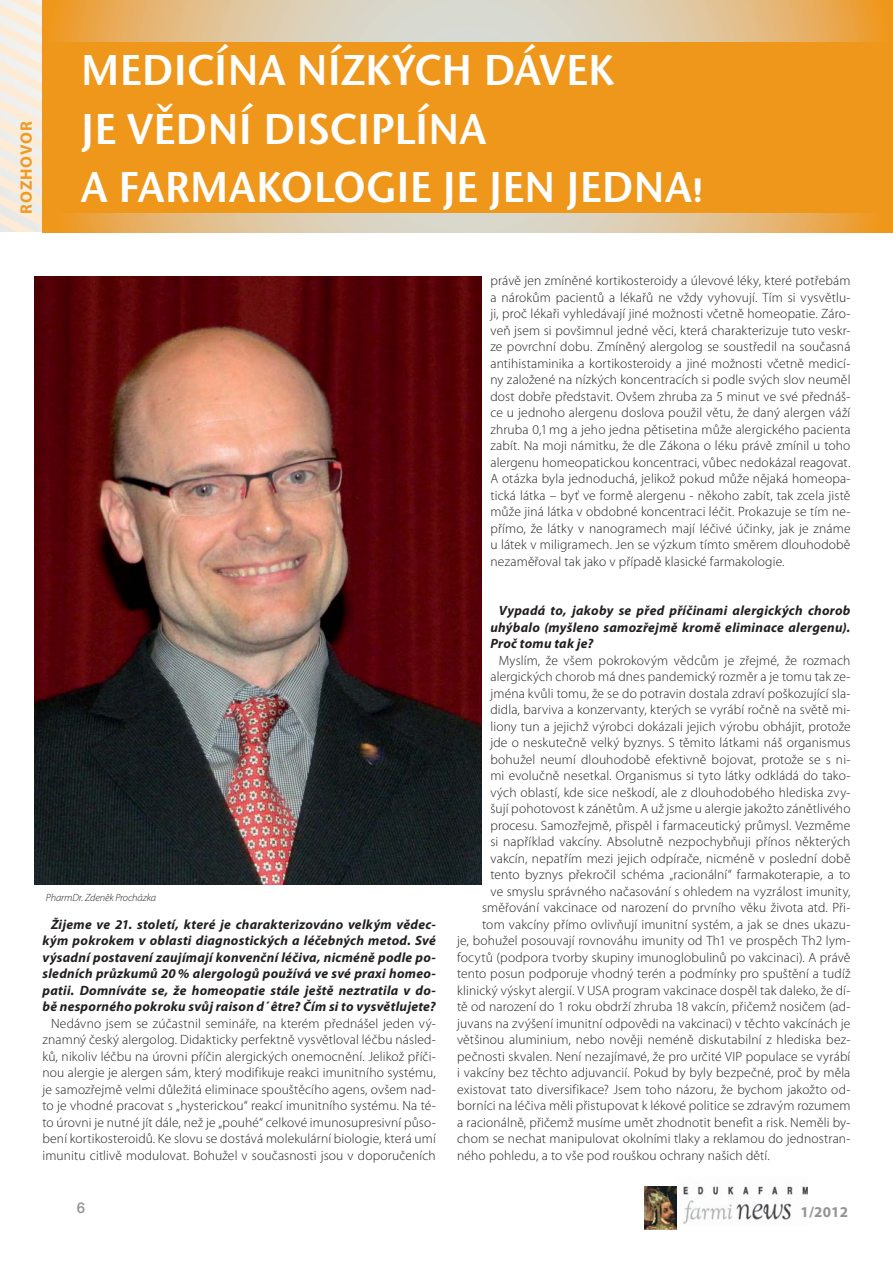
<style>
.page{position:relative;width:893px;height:1263px;background:#fff}
.page>*{position:absolute;margin:0;border:0;box-sizing:border-box;transform-origin:0 0}
.t1{font:45px/58.5px "Stone Sans Itc SCTCE Semi";letter-spacing:-.005em;color:#fff;scale:.95 1}
.t2{font:700 16.5px "Myriad Pro";letter-spacing:.05em;color:#f19a21}
.t3{font:700 15px "Myriad Pro";color:#969394}
.t4{font:500 15px "Helvetica Neue LT Pro";color:#939598}
.t5{font:300 13.5px/16.5px "Myriad Pro";letter-spacing:.01em;color:#231f20;text-align:justify}
.t6{font:italic 700 13.5px/16.5px "Myriad Pro";letter-spacing:.02em;color:#231f20;text-align:justify}
.t7{font:italic 300 10.5px "Myriad Pro";letter-spacing:-.01em;color:#231f20}
</style>
<div class="page">
<svg style="left:0;top:0;width:43px;height:231px;background:#f5eadc"></svg>
<svg style="left:43px;top:0;width:850px;height:232px;background:#e0c293"></svg>
<div style="left:43px;top:43px;width:850px;height:170px;background:#ef971b"></div>
<img style="left:676px;top:1186px;width:132px;height:39px">
<img style="left:645px;top:1187px;width:31px;height:42px">
<img style="left:34px;top:276px;width:448px;height:608px">
<p class="t2" style="left:20px;top:214px;width:93px;rotate:-90deg">ROZHOVOR</p>
<h1 class="t1" style="left:81px;top:40px;width:657px">MEDICÍNA NÍZKÝCH DÁVEK<br>JE VĚDNÍ DISCIPLÍNA<br>A FARMAKOLOGIE JE JEN JEDNA!</h1>
<p class="t7" style="left:46px;top:893px;width:112px">PharmDr. Zdeněk Procházka</p>
<p class="t6" style="left:43px;top:917px;width:395px;text-indent:9px">Žijeme ve 21. století, které je charakterizováno velkým vědec&shy;kým pokrokem v oblasti diagnostických a léčebných metod. Své výsadní postavení zaujímají konvenční léčiva, nicméně podle po&shy;sledních průzkumů 20 % alergologů používá ve své praxi homeo&shy;patii. Domníváte se, že homeopatie stále ještě neztratila v do&shy;bě nesporného pokroku svůj raison d´être? Čím si to vysvětlujete?</p>
<p class="t5" style="left:43px;top:1016px;width:395px;text-indent:9px">Nedávno jsem se zúčastnil semináře, na kterém přednášel jeden vý&shy;znamný český alergolog. Didakticky perfektně vysvětloval léčbu násled&shy;ků, nikoliv léčbu na úrovni příčin alergických onemocnění. Jelikož příči&shy;nou alergie je alergen sám, který modifikuje reakci imunitního systému, je samozřejmě velmi důležitá eliminace spouštěcího agens, ovšem nad&shy;to je vhodné pracovat s „hysterickou“ reakcí imunitního systému. Na té&shy;to úrovni je nutné jít dále, než je „pouhé“ celkové imunosupresivní půso&shy;bení kortikosteroidů. Ke slovu se dostává molekulární biologie, která umí imunitu citlivě modulovat. Bohužel v současnosti jsou v doporučeních</p>
<p class="t5" style="left:490px;top:274px;width:362px">právě jen zmíněné kortikosteroidy a úlevové léky, které potřebám a nárokům pacientů a lékařů ne vždy vyhovují. Tím si vysvětlu&shy;ji, proč lékaři vyhledávají jiné možnosti včetně homeopatie. Záro&shy;veň jsem si povšimnul jedné věci, která charakterizuje tuto veskr&shy;ze povrchní dobu. Zmíněný alergolog se soustředil na současná antihistaminika a kortikosteroidy a jiné možnosti včetně medicí&shy;ny založené na nízkých koncentracích si podle svých slov neuměl dost dobře představit. Ovšem zhruba za 5 minut ve své přednáš&shy;ce u jednoho alergenu doslova použil větu, že daný alergen váží zhruba 0,1 mg a jeho jedna pětisetina může alergického pacienta zabít. Na moji námitku, že dle Zákona o léku právě zmínil u toho alergenu homeopatickou koncentraci, vůbec nedokázal reagovat.<br>A otázka byla jednoduchá, jelikož pokud může nějaká homeopa&shy;tická látka – byť ve formě alergenu - někoho zabít, tak zcela jistě může jiná látka v obdobné koncentraci léčit. Prokazuje se tím ne&shy;přímo, že látky v nanogramech mají léčivé účinky, jak je známe u látek v miligramech. Jen se výzkum tímto směrem dlouhodobě nezaměřoval tak jako v případě klasické farmakologie.</p>
<p class="t6" style="left:490px;top:604px;width:362px;text-indent:9px">Vypadá to, jakoby se před příčinami alergických chorob uhýbalo (myšleno samozřejmě kromě eliminace alergenu).<br>Proč tomu tak je?</p>
<p class="t5" style="left:499px;top:653px;width:353px">Myslím, že všem pokrokovým vědcům je zřejmé, že rozmach</p>
<p class="t5" style="left:490px;top:670px;width:361px">alergických chorob má dnes pandemický rozměr a je tomu tak ze-</p>
<p class="t5" style="left:490px;top:686px;width:362px">jména kvůli tomu, že se do potravin dostala zdraví poškozující sla-</p>
<p class="t5" style="left:490px;top:703px;width:362px">didla, barviva a konzervanty, kterých se vyrábí ročně na světě mi-</p>
<p class="t5" style="left:490px;top:719px;width:362px">liony tun a jejichž výrobci dokázali jejich výrobu obhájit, protože</p>
<p class="t5" style="left:490px;top:736px;width:362px">jde o neskutečně velký byznys. S těmito látkami náš organismus</p>
<p class="t5" style="left:490px;top:752px;width:362px">bohužel neumí dlouhodobě efektivně bojovat, protože se s ni-</p>
<p class="t5" style="left:490px;top:769px;width:361px">mi evolučně nesetkal. Organismus si tyto látky odkládá do tako-</p>
<p class="t5" style="left:490px;top:785px;width:362px">vých oblastí, kde sice neškodí, ale z dlouhodobého hlediska zvy-</p>
<p class="t5" style="left:490px;top:802px;width:362px">šují pohotovost k zánětům. A už jsme u alergie jakožto zánětlivého</p>
<p class="t5" style="left:490px;top:818px;width:361px">procesu. Samozřejmě, přispěl i farmaceutický průmysl. Vezměme</p>
<p class="t5" style="left:490px;top:835px;width:361px">si například vakcíny. Absolutně nezpochybňuji přínos některých</p>
<p class="t5" style="left:490px;top:851px;width:362px">vakcín, nepatřím mezi jejich odpírače, nicméně v poslední době</p>
<p class="t5" style="left:490px;top:868px;width:361px">tento byznys překročil schéma „racionální“ farmakoterapie, a to</p>
<p class="t5" style="left:490px;top:884px;width:362px">ve smyslu správného načasování s ohledem na vyzrálost imunity,</p>
<p class="t5" style="left:482px;top:901px;width:370px">směřování vakcinace od narození do prvního věku života atd. Při-</p>
<p class="t5" style="left:482px;top:917px;width:370px">tom vakcíny přímo ovlivňují imunitní systém, a jak se dnes ukazu-</p>
<p class="t5" style="left:457px;top:934px;width:395px">je, bohužel posouvají rovnováhu imunity od Th1 ve prospěch Th2 lym-</p>
<p class="t5" style="left:457px;top:950px;width:395px">focytů (podpora tvorby skupiny imunoglobulinů po vakcinaci). A právě</p>
<p class="t5" style="left:457px;top:967px;width:395px">tento posun podporuje vhodný terén a podmínky pro spuštění a tudíž</p>
<p class="t5" style="left:457px;top:983px;width:395px">klinický výskyt alergií. V USA program vakcinace dospěl tak daleko, že dí-</p>
<p class="t5" style="left:457px;top:1000px;width:395px">tě od narození do 1 roku obdrží zhruba 18 vakcín, přičemž nosičem (ad-</p>
<p class="t5" style="left:457px;top:1016px;width:395px">juvans na zvýšení imunitní odpovědi na vakcinaci) v těchto vakcínách je</p>
<p class="t5" style="left:457px;top:1033px;width:395px">většinou aluminium, nebo nověji neméně diskutabilní z hlediska bez-</p>
<p class="t5" style="left:457px;top:1049px;width:395px">pečnosti skvalen. Není nezajímavé, že pro určité VIP populace se vyrábí</p>
<p class="t5" style="left:457px;top:1066px;width:395px">i vakcíny bez těchto adjuvancií. Pokud by byly bezpečné, proč by měla</p>
<p class="t5" style="left:457px;top:1082px;width:395px">existovat tato diversifikace? Jsem toho názoru, že bychom jakožto od-</p>
<p class="t5" style="left:457px;top:1099px;width:395px">borníci na léčiva měli přistupovat k lékové politice se zdravým rozumem</p>
<p class="t5" style="left:457px;top:1115px;width:395px">a racionálně, přičemž musíme umět zhodnotit benefit a risk. Neměli by-</p>
<p class="t5" style="left:457px;top:1132px;width:395px">chom se nechat manipulovat okolními tlaky a reklamou do jednostran-</p>
<p class="t5" style="left:457px;top:1148px;width:314px">ného pohledu, a to vše pod rouškou ochrany našich dětí.</p>
<p class="t4" style="left:77px;top:1202px;width:10px">6</p>
<p class="t3" style="left:801px;top:1206px;width:49px">1/2012</p>
</div>
